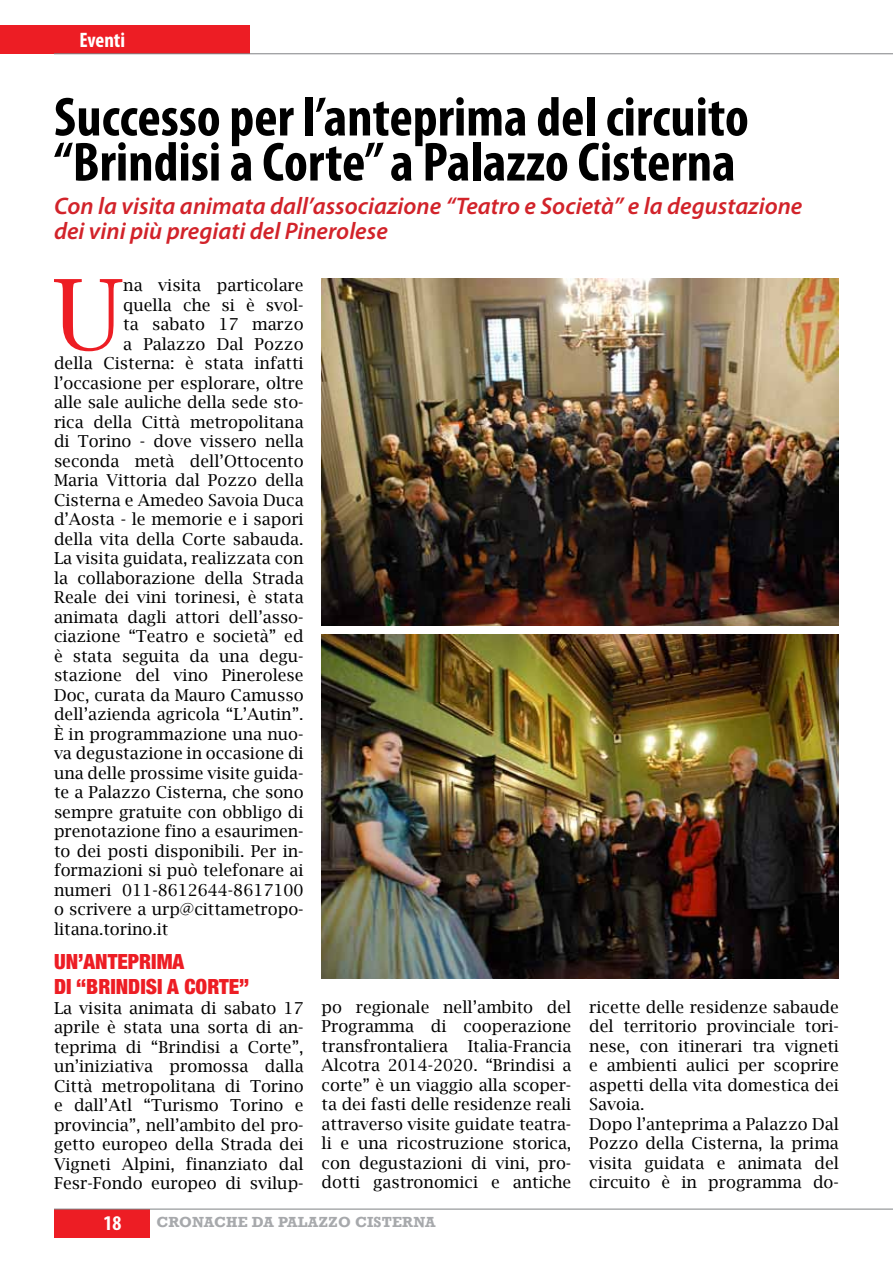
<style>
.page{position:relative;width:893px;height:1263px;background:#fff}
.page>*{position:absolute;margin:0;border:0;box-sizing:border-box;transform-origin:0 0}
.t1{font:97.5px "Lucida Bright";color:#ed1d24}
.t2{font:700 condensed 55.5px/45px "Myriad Pro";color:#000}
.t3{font:italic 600 24px/25.5px "Myriad Pro";color:#d2232a}
.t4{font:900 condensed 21px/25.2px "Helvetica Neue";color:#ed1d24}
.t5{font:700 condensed 21px "Myriad Pro";color:#fff}
.t6{font:16.5px/19.5px "Lucida Bright";color:#000;text-align:justify}
.t7{font:700 15px "Rockwell";letter-spacing:.01em;color:#a7a9ac}
</style>
<div class="page">
<div style="left:0;top:25px;width:250px;height:29px;background:#ed1d24"></div>
<hr style="left:54px;top:54px;width:839px;height:1px;background:#808285">
<div style="left:54px;top:1209px;width:96px;height:28px;background:#ed1d24"></div>
<hr style="left:54px;top:1209px;width:839px;height:1px;background:#808285">
<img style="left:321px;top:278px;width:518px;height:348px">
<img style="left:321px;top:635px;width:518px;height:344px">
<p class="t5" style="left:80px;top:27px;width:47px">Eventi</p>
<h2 class="t2" style="left:54px;top:93px;width:696px">Successo per l’anteprima del circuito “Brindisi a Corte” a Palazzo Cisterna</h2>
<h3 class="t3" style="left:54px;top:192px;width:750px">Con la visita animata dall’associazione “Teatro e Società” e la degustazione dei vini più pregiati del Pinerolese</h3>
<h1 class="t1" style="left:53px;top:259px;width:72px">U</h1>
<p class="t6" style="left:123px;top:275px;width:182px">na visita particolare</p>
<p class="t6" style="left:123px;top:295px;width:182px">quella che si è svol-</p>
<p class="t6" style="left:123px;top:314px;width:182px">ta sabato 17 marzo</p>
<p class="t6" style="left:123px;top:334px;width:182px">a Palazzo Dal Pozzo</p>
<p class="t6" style="left:54px;top:353px;width:251px">della Cisterna: è stata infatti</p>
<p class="t6" style="left:54px;top:373px;width:251px">l’occasione per esplorare, oltre</p>
<p class="t6" style="left:54px;top:392px;width:251px">alle sale auliche della sede sto-</p>
<p class="t6" style="left:54px;top:412px;width:251px">rica della Città metropolitana</p>
<p class="t6" style="left:54px;top:431px;width:251px">di Torino - dove vissero nella</p>
<p class="t6" style="left:54px;top:451px;width:251px">seconda metà dell’Ottocento</p>
<p class="t6" style="left:54px;top:470px;width:251px">Maria Vittoria dal Pozzo della</p>
<p class="t6" style="left:54px;top:490px;width:251px">Cisterna e Amedeo Savoia Duca</p>
<p class="t6" style="left:54px;top:509px;width:251px">d’Aosta - le memorie e i sapori</p>
<p class="t6" style="left:54px;top:529px;width:251px">della vita della Corte sabauda.</p>
<p class="t6" style="left:54px;top:548px;width:251px">La visita guidata, realizzata con</p>
<p class="t6" style="left:54px;top:568px;width:251px">la collaborazione della Strada</p>
<p class="t6" style="left:54px;top:587px;width:251px">Reale dei vini torinesi, è stata</p>
<p class="t6" style="left:54px;top:607px;width:251px">animata dagli attori dell’asso-</p>
<p class="t6" style="left:54px;top:626px;width:251px">ciazione “Teatro e società” ed</p>
<p class="t6" style="left:54px;top:646px;width:251px">è stata seguita da una degu-</p>
<p class="t6" style="left:54px;top:665px;width:251px">stazione del vino Pinerolese</p>
<p class="t6" style="left:54px;top:685px;width:251px">Doc, curata da Mauro Camusso</p>
<p class="t6" style="left:54px;top:704px;width:251px">dell’azienda agricola “L’Autin”.</p>
<p class="t6" style="left:54px;top:724px;width:251px">È in programmazione una nuo-</p>
<p class="t6" style="left:54px;top:743px;width:251px">va degustazione in occasione di</p>
<p class="t6" style="left:54px;top:763px;width:251px">una delle prossime visite guida-</p>
<p class="t6" style="left:54px;top:782px;width:251px">te a Palazzo Cisterna, che sono</p>
<p class="t6" style="left:54px;top:802px;width:251px">sempre gratuite con obbligo di</p>
<p class="t6" style="left:54px;top:821px;width:251px">prenotazione fino a esaurimen-</p>
<p class="t6" style="left:54px;top:841px;width:251px">to dei posti disponibili. Per in-</p>
<p class="t6" style="left:54px;top:860px;width:251px">formazioni si può telefonare ai</p>
<p class="t6" style="left:54px;top:880px;width:251px">numeri 011-8612644-8617100</p>
<p class="t6" style="left:54px;top:899px;width:251px">o scrivere a urp@cittametropo-</p>
<p class="t6" style="left:54px;top:919px;width:116px">litana.torino.it</p>
<p class="t4" style="left:54px;top:949px;width:197px">UN’ANTEPRIMA<br>DI “BRINDISI A CORTE”</p>
<p class="t6" style="left:54px;top:998px;width:251px">La visita animata di sabato 17 aprile è stata una sorta di an&shy;teprima di “Brindisi a Corte”, un’iniziativa promossa dalla Città metropolitana di Torino e dall’Atl “Turismo Torino e provincia”, nell’ambito del pro&shy;getto europeo della Strada dei Vigneti Alpini, finanziato dal Fesr-Fondo europeo di svilup-</p>
<p class="t6" style="left:322px;top:997px;width:251px">po regionale nell’ambito del Programma di cooperazione transfrontaliera Italia-Francia Alcotra 2014-2020. “Brindisi a corte” è un viaggio alla scoper&shy;ta dei fasti delle residenze reali attraverso visite guidate teatra&shy;li e una ricostruzione storica, con degustazioni di vini, pro&shy;dotti gastronomici e antiche</p>
<p class="t6" style="left:589px;top:997px;width:251px;text-align:left">ricette delle residenze sabaude del territorio provinciale tori&shy;nese, con itinerari tra vigneti e ambienti aulici per scoprire aspetti della vita domestica dei<br>Savoia.<br>Dopo l’anteprima a Palazzo Dal<br>Pozzo della Cisterna, la prima visita guidata e animata del circuito è in programma do-</p>
<p class="t5" style="left:104px;top:1210px;width:19px">18</p>
<p class="t7" style="left:156px;top:1213px;width:281px">CRONACHE DA PALAZZO CISTERNA</p>
</div>
